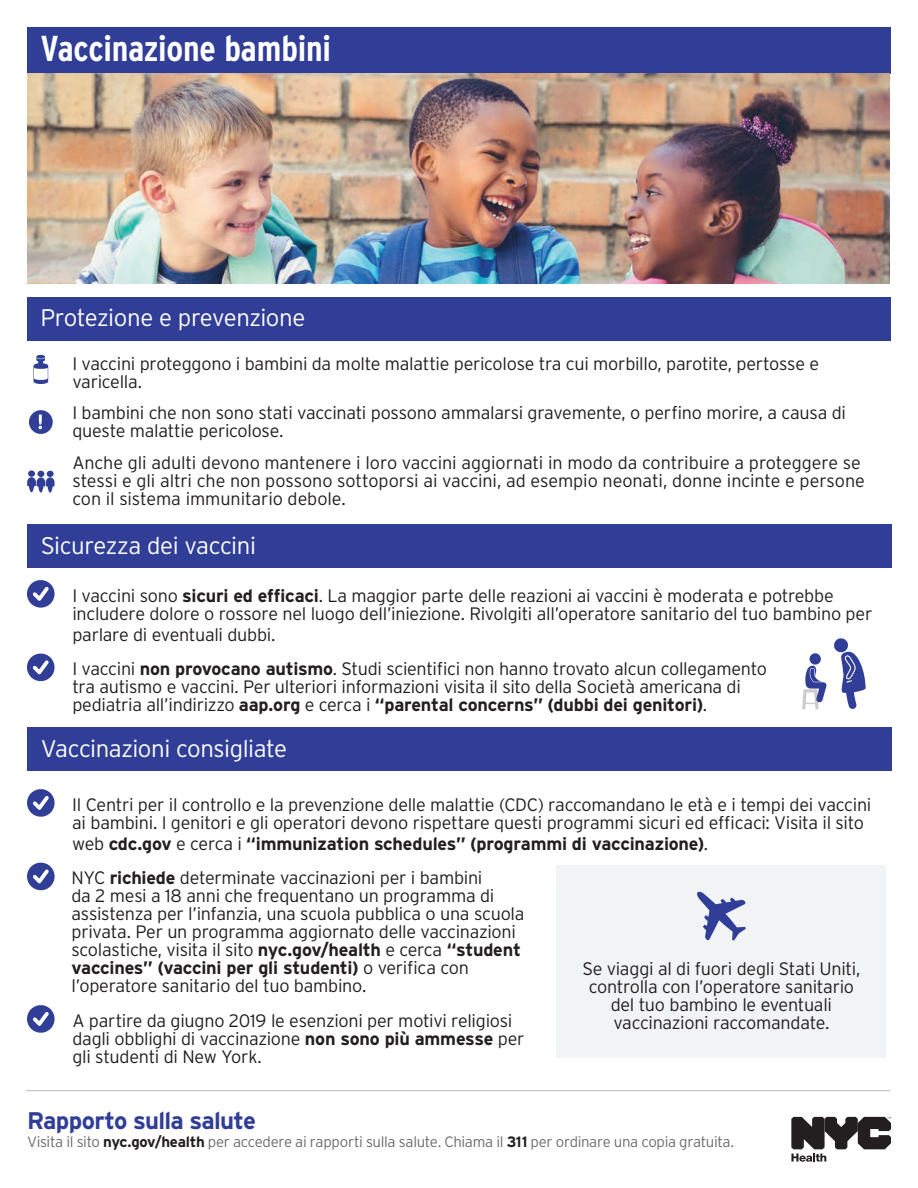
<style>
.page{position:relative;width:918px;height:1188px;background:#fff}
.page>*{position:absolute;margin:0;border:0;box-sizing:border-box;transform-origin:0 0}
.t1{font:700 condensed 36px "Interstate";letter-spacing:-.005em;color:#fff}
.t2{font:300 24px "Interstate";letter-spacing:-.02em;color:#fff}
.t3{font:700 24px "Interstate";letter-spacing:-.03em;color:#303e97}
.t4{font:300 18px/18px "Interstate";letter-spacing:-.015em;color:#231f20}
.t5{font:700 18px/34.5px "Interstate";letter-spacing:-.015em;color:#231f20}
.t6{font:300 15px "Interstate";letter-spacing:-.025em;color:#6c6d70}
.s1{font-weight:700}
.s2{font-weight:300}
.s3{font-weight:700;color:#231f20}
</style>
<div class="page">
<div style="left:27px;top:27px;width:864px;height:47px;background:#303e97"></div>
<svg style="left:791px;top:1117px;width:100px;height:45px"></svg>
<div style="left:27px;top:297px;width:864px;height:43px;background:#303e97"></div>
<img style="left:27px;top:73px;width:863px;height:211px">
<div style="left:28px;top:470px;width:7px;height:7px;background:#303e97;border-radius:50%"></div>
<div style="left:37px;top:471px;width:7px;height:6px;background:#303e97;border-radius:50%"></div>
<div style="left:47px;top:471px;width:7px;height:6px;background:#303e97;border-radius:50%"></div>
<svg style="left:27px;top:477px;width:28px;height:16px"></svg>
<div style="left:29px;top:410px;width:24px;height:24px;background:#303e97;border-radius:50%"></div>
<svg style="left:39px;top:415px;width:3px;height:14px"></svg>
<svg style="left:34px;top:355px;width:14px;height:29px"></svg>
<div style="left:27px;top:525px;width:864px;height:43px;background:#303e97"></div>
<div style="left:27px;top:727px;width:864px;height:44px;background:#303e97"></div>
<svg style="left:27px;top:580px;width:28px;height:28px"></svg>
<svg style="left:27px;top:653px;width:28px;height:29px"></svg>
<div style="left:557px;top:866px;width:329px;height:192px;background:#f2f3f4"></div>
<svg style="left:697px;top:891px;width:49px;height:50px"></svg>
<svg style="left:27px;top:789px;width:28px;height:28px"></svg>
<svg style="left:27px;top:862px;width:28px;height:29px"></svg>
<svg style="left:27px;top:1005px;width:28px;height:28px"></svg>
<hr style="left:26px;top:1090px;width:864px;height:1px;background:#bcbdc0">
<svg style="left:802px;top:653px;width:25px;height:56px"></svg>
<svg style="left:834px;top:638px;width:32px;height:71px"></svg>
<h1 class="t1" style="left:40px;top:28px;width:292px">Vaccinazione bambini</h1>
<h2 class="t2" style="left:40px;top:304px;width:266px">Protezione e prevenzione</h2>
<p class="t4" style="left:72px;top:354px;width:748px">I vaccini proteggono i bambini da molte malattie pericolose tra cui morbillo, parotite, pertosse e varicella.</p>
<p class="t4" style="left:72px;top:404px;width:775px">I bambini che non sono stati vaccinati possono ammalarsi gravemente, o perfino morire, a causa di queste malattie pericolose.</p>
<p class="t4" style="left:72px;top:453px;width:794px">Anche gli adulti devono mantenere i loro vaccini aggiornati in modo da contribuire a proteggere se stessi e gli altri che non possono sottoporsi ai vaccini, ad esempio neonati, donne incinte e persone con il sistema immunitario debole.</p>
<h2 class="t2" style="left:41px;top:532px;width:217px">Sicurezza dei vaccini</h2>
<p class="t4" style="left:72px;top:586px;width:801px">I vaccini sono <span class="s1">sicuri ed efficaci</span>. La maggior parte delle reazioni ai vaccini è moderata e potrebbe includere dolore o rossore nel luogo dell’iniezione. Rivolgiti all’operatore sanitario del tuo bambino per</p>
<p class="t4" style="left:72px;top:617px;width:696px;line-height:34.5px">parlare di eventuali dubbi.<br>I vaccini <span class="s1">non provocano autismo</span>. Studi scientifici non hanno trovato alcun collegamento</p>
<p class="t4" style="left:72px;top:678px;width:670px">tra autismo e vaccini. Per ulteriori informazioni visita il sito della Società americana di pediatria all’indirizzo <span class="s1">aap.org</span> e cerca i <span class="s1">“parental concerns” (dubbi dei genitori)</span>.</p>
<h2 class="t2" style="left:41px;top:735px;width:248px">Vaccinazioni consigliate</h2>
<p class="t4" style="left:72px;top:795px;width:801px">Il Centri per il controllo e la prevenzione delle malattie (CDC) raccomandano le età e i tempi dei vaccini ai bambini. I genitori e gli operatori devono rispettare questi programmi sicuri ed efficaci: Visita il sito</p>
<p class="t5" style="left:72px;top:826px;width:638px"><span class="s2">web</span> cdc.gov <span class="s2">e cerca i</span> “immunization schedules” (programmi di vaccinazione)<span class="s2">.<br>NYC</span> richiede <span class="s2">determinate vaccinazioni per i bambini</span></p>
<p class="t4" style="left:72px;top:887px;width:455px">da 2 mesi a 18 anni che frequentano un programma di assistenza per l’infanzia, una scuola pubblica o una scuola privata. Per un programma aggiornato delle vaccinazioni scolastiche, visita il sito <span class="s1">nyc.gov/health</span> e cerca <span class="s1">“student vaccines” (vaccini per gli studenti)</span> o verifica con l’operatore sanitario del tuo bambino.</p>
<p class="t4" style="left:72px;top:1011px;width:454px">A partire da giugno 2019 le esenzioni per motivi religiosi dagli obblighi di vaccinazione <span class="s1">non sono più ammesse</span> per gli studenti di New York.</p>
<p class="t4" style="left:582px;top:959px;width:280px;text-align:center">Se viaggi al di fuori degli Stati Uniti, controlla con l’operatore sanitario del tuo bambino le eventuali vaccinazioni raccomandate.</p>
<h2 class="t3" style="left:27px;top:1106px;width:231px">Rapporto sulla salute</h2>
<p class="t6" style="left:27px;top:1133px;width:709px">Visita il sito <span class="s3">nyc.gov/health</span> per accedere ai rapporti sulla salute. Chiama il <span class="s3">311</span> per ordinare una copia gratuita.</p>
</div>
